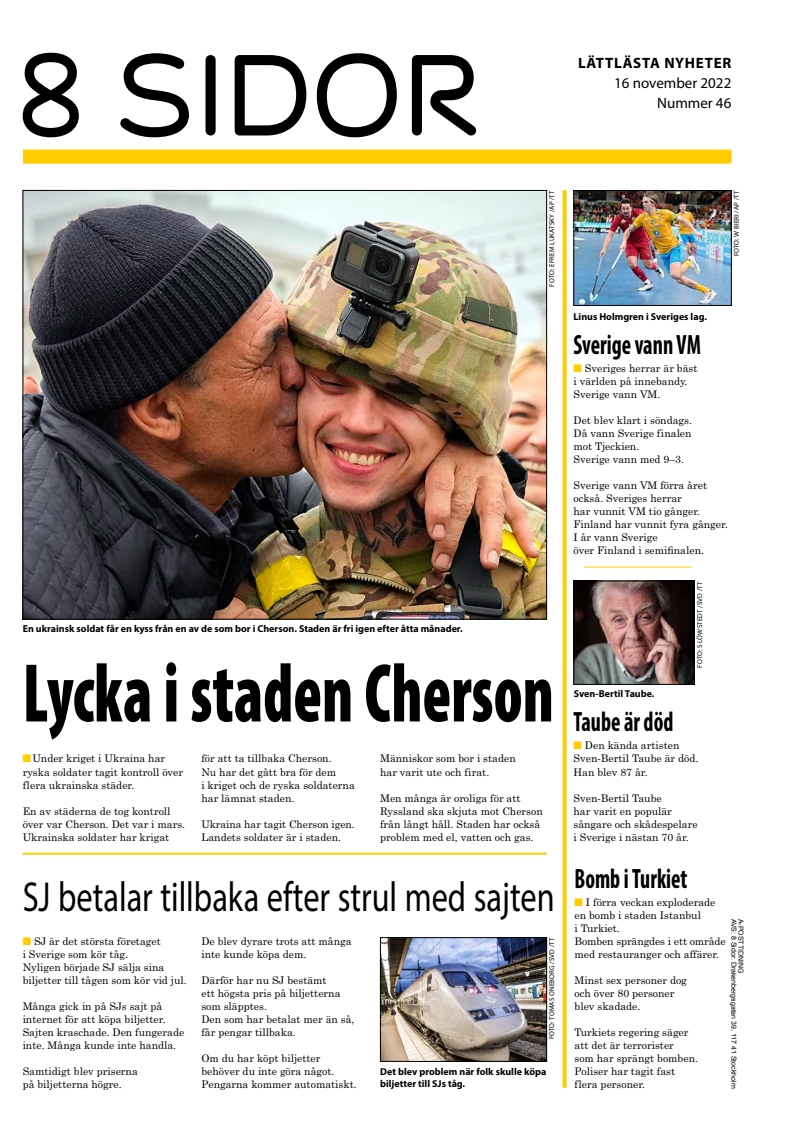
<style>
.page{position:relative;width:794px;height:1126px;background:#fff}
.page>*{position:absolute;margin:0;border:0;box-sizing:border-box;transform-origin:0 0}
.t1{font:900 condensed 84px "Myriad Pro";color:#000;scale:.77 1}
.t2{font:42px "Myriad Pro";color:#000;scale:.77 1}
.t3{font:700 condensed 28px "Myriad Pro";color:#000;scale:.8 1}
.t4{font:15px/20px "Myriad Pro";color:#000;text-align:right}
.t5{font:700 15px "Myriad Pro";letter-spacing:.05em;color:#000}
.t6{font:10.5px/13px "Century Schoolbook Std";color:#000}
.t7{font:700 10px/12.6px "Myriad Pro";color:#000}
.t8{font:7px "Myriad Pro";letter-spacing:.02em;color:#000}
.t9{font:7px "Arial";color:#000}
.s1{color:#fc0}
</style>
<div class="page">
<div style="left:23px;top:150px;width:708px;height:14px;background:#fc0"></div>
<svg style="left:120px;top:53px;width:69px;height:84px"></svg>
<svg style="left:205px;top:55px;width:11px;height:80px"></svg>
<svg style="left:235px;top:55px;width:71px;height:80px"></svg>
<svg style="left:317px;top:53px;width:80px;height:84px"></svg>
<svg style="left:412px;top:55px;width:64px;height:80px"></svg>
<svg style="left:23px;top:53px;width:56px;height:84px"></svg>
<hr style="left:23px;top:852px;width:524px;height:2px;background:#fc0">
<svg style="left:562px;top:190px;width:4px;height:897px;background:#ffd428"></svg>
<img style="left:25px;top:192px;width:520px;height:425px">
<img style="left:575px;top:192px;width:154px;height:112px">
<div style="left:573px;top:190px;width:158px;height:116px;border:1px solid #000"></div>
<img style="left:575px;top:582px;width:117px;height:100px">
<div style="left:573px;top:580px;width:121px;height:104px;border:1px solid #000"></div>
<hr style="left:584px;top:566px;width:107px;height:1px;background:#fc0">
<img style="left:382px;top:939px;width:163px;height:120px">
<div style="left:380px;top:937px;width:167px;height:124px;border:1px solid #000"></div>
<h3 class="t5" style="left:578px;top:53px;width:155px">LÄTTLÄSTA NYHETER</h3>
<h3 class="t4" style="left:614px;top:73px;width:119px">16 november 2022<br>Nummer 46</h3>
<p class="t8" style="left:547px;top:286px;width:98px;rotate:-90deg">FOTO: EFREM LUKATSKY /AP /TT</p>
<p class="t8" style="left:732px;top:256px;width:68px;rotate:-90deg">FOTO: W BIERI /AP /TT</p>
<p class="t7" style="left:573px;top:310px;width:135px">Linus Holmgren i Sveriges lag.</p>
<p class="t7" style="left:23px;top:622px;width:441px">En ukrainsk soldat får en kyss från en av de som bor i Cherson. Staden är fri igen efter åtta månader.</p>
<h1 class="t1" style="left:23px;top:639px;width:691px">Lycka i staden Cherson</h1>
<p class="t6" style="left:23px;top:752px;width:162px"><span class="s1">■</span>Under kriget i Ukraina har ryska soldater tagit kontroll över flera ukrainska städer.</p>
<p class="t6" style="left:23px;top:804px;width:164px">En av städerna de tog kontroll över var Cherson. Det var i mars.<br>Ukrainska soldater har krigat</p>
<p class="t6" style="left:201px;top:752px;width:155px">för att ta tillbaka Cherson.<br>Nu har det gått bra för dem<br>i kriget och de ryska soldaterna har lämnat staden.</p>
<p class="t6" style="left:201px;top:817px;width:155px">Ukraina har tagit Cherson igen.<br>Landets soldater är i staden.</p>
<p class="t6" style="left:380px;top:752px;width:137px">Människor som bor i staden har varit ute och firat.</p>
<p class="t6" style="left:380px;top:791px;width:164px">Men många är oroliga för att<br>Ryssland ska skjuta mot Cherson från långt håll. Staden har också problem med el, vatten och gas.</p>
<h2 class="t2" style="left:23px;top:871px;width:692px">SJ betalar tillbaka efter strul med sajten</h2>
<p class="t6" style="left:23px;top:934px;width:165px"><span class="s1">■</span> SJ är det största företaget<br>i Sverige som kör tåg.<br>Nyligen började SJ sälja sina biljetter till tågen som kör vid jul.</p>
<p class="t6" style="left:23px;top:999px;width:163px">Många gick in på SJs sajt på internet för att köpa biljetter.<br>Sajten kraschade. Den fungerade inte. Många kunde inte handla.</p>
<p class="t6" style="left:23px;top:1064px;width:117px">Samtidigt blev priserna på biljetterna högre.</p>
<p class="t6" style="left:201px;top:934px;width:152px">De blev dyrare trots att många inte kunde köpa dem.</p>
<p class="t6" style="left:201px;top:973px;width:155px">Därför har nu SJ bestämt<br>ett högsta pris på biljetterna som släpptes.<br>Den som har betalat mer än så, får pengar tillbaka.</p>
<p class="t6" style="left:201px;top:1051px;width:157px">Om du har köpt biljetter behöver du inte göra något.<br>Pengarna kommer automatiskt.</p>
<p class="t8" style="left:547px;top:1039px;width:103px;rotate:-90deg">FOTO: TOMAS ONEBORG /SVD /TT</p>
<p class="t7" style="left:380px;top:1064px;width:168px">Det blev problem när folk skulle köpa biljetter till SJs tåg.</p>
<h3 class="t3" style="left:573px;top:327px;width:161px">Sverige vann VM</h3>
<p class="t6" style="left:573px;top:362px;width:126px"><span class="s1">■</span> Sveriges herrar är bäst i världen på innebandy.<br>Sverige vann VM.</p>
<p class="t6" style="left:573px;top:414px;width:120px">Det blev klart i söndags.<br>Då vann Sverige finalen mot Tjeckien.<br>Sverige vann med 9–3.</p>
<p class="t6" style="left:573px;top:479px;width:156px">Sverige vann VM förra året också. Sveriges herrar<br>har vunnit VM tio gånger.<br>Finland har vunnit fyra gånger.<br>I år vann Sverige<br>över Finland i semifinalen.</p>
<p class="t7" style="left:574px;top:687px;width:82px">Sven-Bertil Taube.</p>
<p class="t8" style="left:695px;top:667px;width:88px;rotate:-90deg">FOTO: S LÖWSTEDT /SVD /TT</p>
<h3 class="t3" style="left:573px;top:704px;width:126px">Taube är död</h3>
<p class="t6" style="left:573px;top:739px;width:126px"><span class="s1">■</span> Den kända artisten<br>Sven-Bertil Taube är död.<br>Han blev 87 år.</p>
<p class="t6" style="left:573px;top:791px;width:126px">Sven-Bertil Taube<br>har varit en populär sångare och skådespelare i Sverige i nästan 70 år.</p>
<h3 class="t3" style="left:574px;top:860px;width:143px">Bomb i Turkiet</h3>
<p class="t6" style="left:574px;top:895px;width:153px"><span class="s1">■</span> I förra veckan exploderade en bomb i staden Istanbul<br>i Turkiet.<br>Bomben sprängdes i ett område med restauranger och affärer.</p>
<p class="t6" style="left:574px;top:973px;width:114px">Minst sex personer dog och över 80 personer blev skadade.</p>
<p class="t6" style="left:574px;top:1025px;width:125px">Turkiets regering säger att det är terrorister<br>som har sprängt bomben.<br>Poliser har tagit fast flera personer.</p>
<p class="t9" style="left:738px;top:918px;width:171px;rotate:90deg">AVS: 8 Sidor. Drakenbergsgatan 39, 117 41 Stockholm</p>
<p class="t9" style="left:745px;top:918px;width:56px;rotate:90deg">A-POSTTIDNING</p>
</div>
